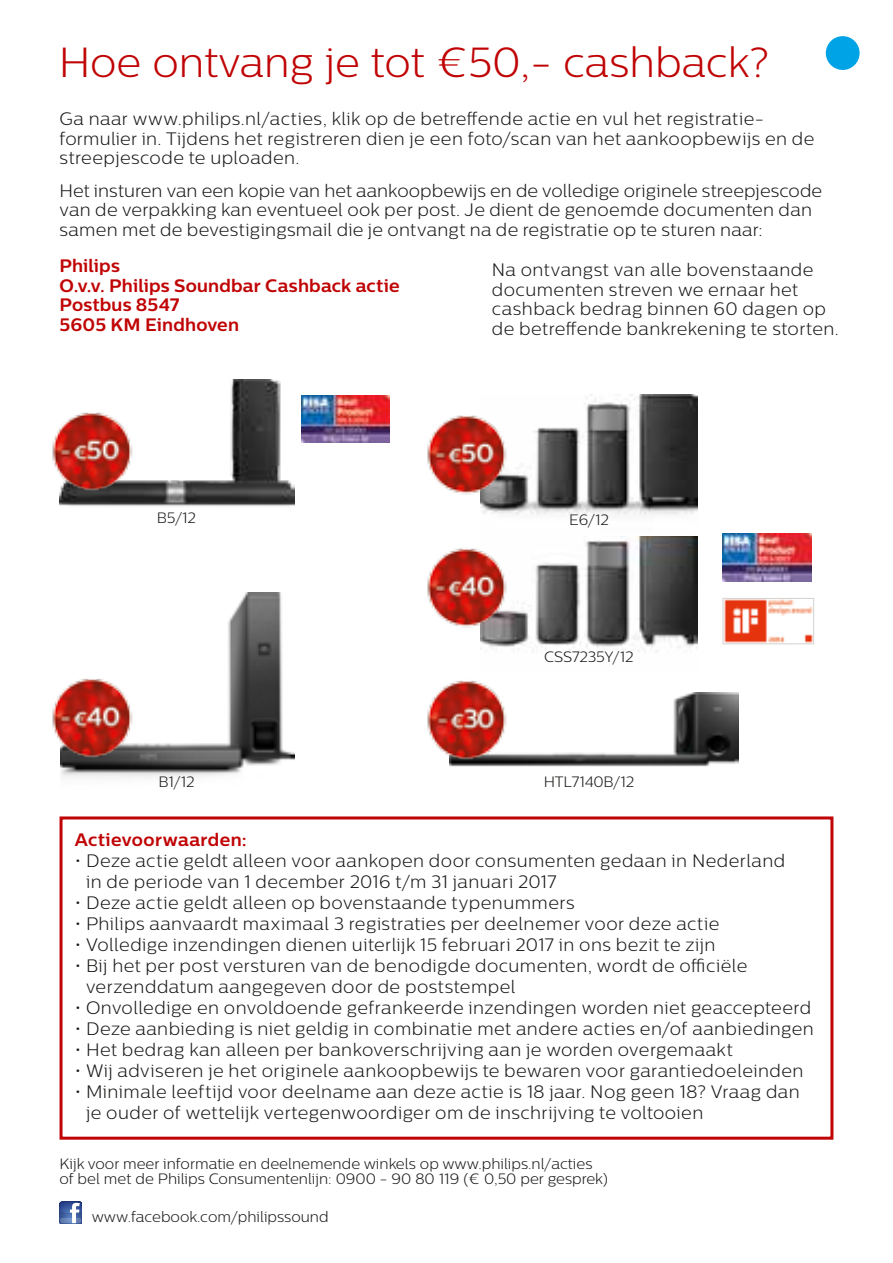
<style>
.page{position:relative;width:893px;height:1263px;background:#fff}
.page>*{position:absolute;margin:0;border:0;box-sizing:border-box;transform-origin:0 0}
.t1{font:300 42px "Centrale Sans";color:#c00304}
.t2{font:300 18px/19.5px "Centrale Sans";letter-spacing:.025em;color:#181716}
.t3{font:700 18px/19.5px "Centrale Sans";letter-spacing:.01em;color:#c00304}
.t4{font:300 15px/15px "Centrale Sans";color:#181716}
</style>
<div class="page">
<img style="left:59px;top:380px;width:236px;height:127px">
<img style="left:60px;top:593px;width:234px;height:185px">
<img style="left:521px;top:692px;width:217px;height:75px">
<img style="left:481px;top:536px;width:216px;height:117px">
<img style="left:481px;top:395px;width:216px;height:120px">
<div style="left:60px;top:816px;width:773px;height:324px;background:#fff;border:3px solid #c00304"></div>
<svg style="left:60px;top:1201px;width:22px;height:23px"></svg>
<svg style="left:60px;top:1218px;width:21px;height:5px"></svg>
<img style="left:52px;top:396px;width:94px;height:106px">
<img style="left:52px;top:663px;width:94px;height:105px">
<img style="left:427px;top:399px;width:94px;height:106px">
<img style="left:427px;top:681px;width:94px;height:86px">
<img style="left:427px;top:536px;width:94px;height:101px">
<img style="left:723px;top:533px;width:88px;height:48px">
<img style="left:301px;top:395px;width:88px;height:48px">
<img style="left:725px;top:600px;width:87px;height:42px">
<div style="left:723px;top:598px;width:91px;height:46px;border:1px solid #d1d2d2"></div>
<div style="left:826px;top:36px;width:34px;height:34px;background:#00a3e5;border-radius:50%"></div>
<h1 class="t1" style="left:59px;top:38px;width:712px">Hoe ontvang je tot €50,- cashback?</h1>
<p class="t2" style="left:60px;top:109px;width:756px">Ga naar www.philips.nl/acties, klik op de betreffende actie en vul het registratie&shy;formulier in. Tijdens het registreren dien je een foto/scan van het aankoopbewijs en de streepjescode te uploaden.</p>
<p class="t2" style="left:60px;top:180px;width:764px">Het insturen van een kopie van het aankoopbewijs en de volledige originele streepjescode van de verpakking kan eventueel ook per post. Je dient de genoemde documenten dan samen met de bevestigingsmail die je ontvangt na de registratie op te sturen naar:</p>
<p class="t3" style="left:60px;top:256px;width:342px">Philips<br>O.v.v. Philips Soundbar Cashback actie<br>Postbus 8547<br>5605 KM Eindhoven</p>
<p class="t2" style="left:492px;top:260px;width:348px">Na ontvangst van alle bovenstaande documenten streven we ernaar het cashback bedrag binnen 60 dagen op de betreffende bankrekening te storten.</p>
<p class="t4" style="left:157px;top:510px;width:41px">B5/12</p>
<p class="t4" style="left:159px;top:774px;width:37px">B1/12</p>
<p class="t4" style="left:569px;top:512px;width:41px">E6/12</p>
<p class="t4" style="left:544px;top:649px;width:91px">CSS7235Y/12</p>
<p class="t4" style="left:544px;top:774px;width:92px">HTL7140B/12</p>
<p class="t3" style="left:75px;top:829px;width:174px">Actievoorwaarden:</p>
<p class="t2" style="left:86px;top:850px;width:701px;line-height:21px;text-indent:-11px">• Deze actie geldt alleen voor aankopen door consumenten gedaan in Nederland in de periode van 1 december 2016 t/m 31 januari 2017</p>
<p class="t2" style="left:75px;top:892px;width:501px">• Deze actie geldt alleen op bovenstaande typenummers</p>
<p class="t2" style="left:75px;top:913px;width:646px">• Philips aanvaardt maximaal 3 registraties per deelnemer voor deze actie</p>
<p class="t2" style="left:75px;top:934px;width:642px">• Volledige inzendingen dienen uiterlijk 15 februari 2017 in ons bezit te zijn</p>
<p class="t2" style="left:86px;top:955px;width:663px;line-height:21px;text-indent:-11px">• Bij het per post versturen van de benodigde documenten, wordt de officiële verzenddatum aangegeven door de poststempel</p>
<p class="t2" style="left:75px;top:997px;width:738px">• Onvolledige en onvoldoende gefrankeerde inzendingen worden niet geaccepteerd</p>
<p class="t2" style="left:75px;top:1018px;width:741px">• Deze aanbieding is niet geldig in combinatie met andere acties en/of aanbiedingen</p>
<p class="t2" style="left:75px;top:1039px;width:659px">• Het bedrag kan alleen per bankoverschrijving aan je worden overgemaakt</p>
<p class="t2" style="left:75px;top:1060px;width:730px">• Wij adviseren je het originele aankoopbewijs te bewaren voor garantiedoeleinden</p>
<p class="t2" style="left:86px;top:1081px;width:715px;line-height:21px;text-indent:-11px">• Minimale leeftijd voor deelname aan deze actie is 18 jaar. Nog geen 18? Vraag dan je ouder of wettelijk vertegenwoordiger om de inschrijving te voltooien</p>
<p class="t4" style="left:60px;top:1156px;width:550px">Kijk voor meer informatie en deelnemende winkels op www.philips.nl/acties of bel met de Philips Consumentenlijn: 0900 - 90 80 119 (€ 0,50 per gesprek)</p>
<p class="t4" style="left:92px;top:1209px;width:238px">www.facebook.com/philipssound</p>
</div>
